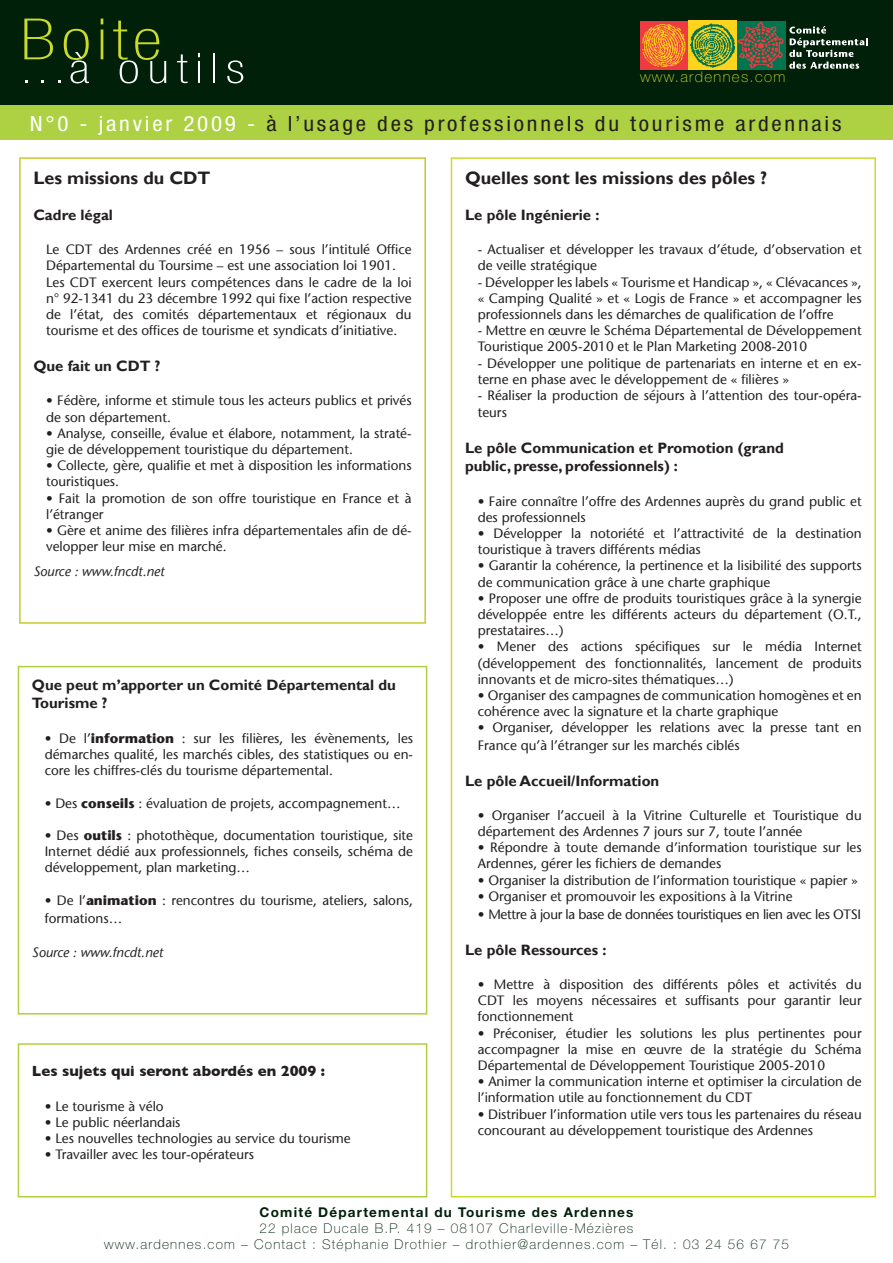
<style>
.page{position:relative;width:893px;height:1263px;background:#fff}
.page>*{position:absolute;margin:0;border:0;box-sizing:border-box;transform-origin:0 0}
.t1{font:100 condensed 57px "Helvetica Neue";letter-spacing:.075em;color:#cadb2a;scale:1.25 1}
.t2{font:100 condensed 42px "Helvetica Neue";letter-spacing:.15em;color:#fff;scale:1.24 1}
.t3{font:condensed 21px "Helvetica Neue";letter-spacing:.12em;color:#231f20;scale:1.1 1}
.t4{font:700 18px "Gill Sans";color:#231f20}
.t5{font:700 15px/18px "Gill Sans";color:#231f20}
.t6{font:700 15px "Gill Sans";color:#231f20}
.t7{font:100 15px "Helvetica Neue";letter-spacing:.09em;color:#cadb2a}
.t8{font:13.5px/16.2px "Stone Sans";color:#231f20}
.t9{font:100 13.5px/16.2px "Helvetica Neue";letter-spacing:.09em;color:#00200a;text-align:center}
.t10{font:13.5px "Stone Sans";letter-spacing:-.025em;color:#231f20}
.t11{font:italic 13.5px "Stone Sans";color:#231f20}
.t12{font:700 13.5px "Helvetica Neue East A";letter-spacing:.09em;color:#00200a}
.s1{font-size:25.2px}
.s2{color:#fff}
.s3{font-weight:700}
</style>
<div class="page">
<div style="left:19px;top:157px;width:407px;height:467px;border:2px solid #c9c92d"></div>
<div style="left:18px;top:666px;width:409px;height:348px;border:2px solid #add142"></div>
<div style="left:0;top:0;width:893px;height:128px;background:#00200a"></div>
<div style="left:0;top:106px;width:893px;height:34px;background:#add142"></div>
<svg style="left:789px;top:26px;width:79px;height:43px"></svg>
<div style="left:737px;top:21px;width:48px;height:48px;background:#00754f"></div>
<img style="left:737px;top:23px;width:47px;height:46px">
<img style="left:640px;top:21px;width:48px;height:48px">
<svg style="left:688px;top:21px;width:49px;height:48px"></svg>
<div style="left:18px;top:1043px;width:409px;height:154px;border:2px solid #add142"></div>
<h1 class="t1" style="left:20px;top:7px;width:115px">Boite</h1>
<h2 class="t2" style="left:20px;top:45px;width:182px"><span class="s1">...</span>à outils</h2>
<p class="t7" style="left:640px;top:68px;width:147px">www.ardennes.com</p>
<h3 class="t3" style="left:30px;top:111px;width:739px"><span class="s2">N°0 - janvier 2009 -</span> à l’usage des professionnels du tourisme ardennais</h3>
<h3 class="t4" style="left:33px;top:167px;width:179px">Les missions du CDT</h3>
<p class="t5" style="left:33px;top:206px;width:81px">Cadre légal</p>
<p class="t8" style="left:46px;top:241px;width:367px">Le CDT des Ardennes créé en 1956 – sous l’intitulé Office Départemental du Toursime – est une association loi 1901.<br>Les CDT exercent leurs compétences dans le cadre de la loi n° 92-1341 du 23 décembre 1992 qui fixe l’action respective de l’état, des comités départementaux et régionaux du tourisme et des offices de tourisme et syndicats d’initiative.</p>
<p class="t5" style="left:33px;top:358px;width:128px">Que fait un CDT ?</p>
<p class="t8" style="left:46px;top:393px;width:367px">• Fédère, informe et stimule tous les acteurs publics et privés de son département.</p>
<p class="t8" style="left:46px;top:425px;width:367px">• Analyse, conseille, évalue et élabore, notamment, la straté&shy;gie de développement touristique du département.</p>
<p class="t8" style="left:46px;top:457px;width:367px">• Collecte, gère, qualifie et met à disposition les informations touristiques.</p>
<p class="t8" style="left:46px;top:490px;width:367px">• Fait la promotion de son offre touristique en France et à l’étranger</p>
<p class="t8" style="left:46px;top:522px;width:367px">• Gère et anime des filières infra départementales afin de dé&shy;velopper leur mise en marché.</p>
<p class="t11" style="left:33px;top:564px;width:133px">Source : www.fncdt.net</p>
<p class="t5" style="left:32px;top:677px;width:365px">Que peut m’apporter un Comité Départemental du<br>Tourisme ?</p>
<p class="t8" style="left:45px;top:730px;width:370px;text-align:justify">• De l’<span class="s3">information</span> : sur les filières, les évènements, les démarches qualité, les marchés cibles, des statistiques ou en&shy;core les chiffres-clés du tourisme départemental.</p>
<p class="t8" style="left:45px;top:795px;width:357px">• Des <span class="s3">conseils</span> : évaluation de projets, accompagnement…</p>
<p class="t8" style="left:45px;top:827px;width:370px;text-align:justify">• Des <span class="s3">outils</span> : photothèque, documentation touristique, site Internet dédié aux professionnels, fiches conseils, schéma de développement, plan marketing…</p>
<p class="t8" style="left:45px;top:891px;width:370px;line-height:18px">• De l’<span class="s3">animation</span> : rencontres du tourisme, ateliers, salons, formations…</p>
<p class="t11" style="left:32px;top:944px;width:133px">Source : www.fncdt.net</p>
<p class="t6" style="left:32px;top:1062px;width:295px">Les sujets qui seront abordés en 2009 :</p>
<p class="t8" style="left:45px;top:1098px;width:120px">• Le tourisme à vélo</p>
<p class="t8" style="left:45px;top:1114px;width:137px">• Le public néerlandais</p>
<p class="t8" style="left:45px;top:1130px;width:308px">• Les nouvelles technologies au service du tourisme</p>
<p class="t8" style="left:45px;top:1146px;width:211px">• Travailler avec les tour-opérateurs</p>
<h3 class="t4" style="left:465px;top:167px;width:304px">Quelles sont les missions des pôles ?</h3>
<p class="t5" style="left:465px;top:206px;width:136px">Le pôle Ingénierie :</p>
<p class="t8" style="left:478px;top:241px;width:385px">- Actualiser et développer les travaux d’étude, d’observation et de veille stratégique</p>
<p class="t8" style="left:478px;top:274px;width:385px;text-align:justify">- Développer les labels « Tourisme et Handicap », « Clévacances », « Camping Qualité » et « Logis de France » et accompagner les professionnels dans les démarches de qualification de l’offre</p>
<p class="t8" style="left:478px;top:322px;width:385px">- Mettre en œuvre le Schéma Départemental de Développement<br>Touristique 2005-2010 et le Plan Marketing 2008-2010</p>
<p class="t8" style="left:478px;top:355px;width:385px">- Développer une politique de partenariats en interne et en ex&shy;terne en phase avec le développement de « filières »</p>
<p class="t8" style="left:478px;top:387px;width:385px;line-height:17.2px">- Réaliser la production de séjours à l’attention des tour-opéra&shy;teurs</p>
<p class="t5" style="left:465px;top:440px;width:320px">Le pôle Communication et Promotion (grand public, presse, professionnels) :</p>
<p class="t8" style="left:478px;top:493px;width:385px">• Faire connaître l’offre des Ardennes auprès du grand public et des professionnels</p>
<p class="t8" style="left:478px;top:525px;width:385px">• Développer la notoriété et l’attractivité de la destination touristique à travers différents médias</p>
<p class="t8" style="left:478px;top:557px;width:385px">• Garantir la cohérence, la pertinence et la lisibilité des supports de communication grâce à une charte graphique</p>
<p class="t8" style="left:478px;top:590px;width:385px;text-align:justify">• Proposer une offre de produits touristiques grâce à la synergie développée entre les différents acteurs du département (O.T., prestataires…)</p>
<p class="t8" style="left:478px;top:638px;width:385px;text-align:justify">• Mener des actions spécifiques sur le média Internet (développement des fonctionnalités, lancement de produits innovants et de micro-sites thématiques…)</p>
<p class="t8" style="left:478px;top:687px;width:385px">• Organiser des campagnes de communication homogènes et en cohérence avec la signature et la charte graphique</p>
<p class="t8" style="left:478px;top:719px;width:385px;line-height:17.2px">• Organiser, développer les relations avec la presse tant en<br>France qu’à l’étranger sur les marchés ciblés</p>
<p class="t5" style="left:465px;top:772px;width:196px">Le pôle Accueil/Information</p>
<p class="t8" style="left:478px;top:807px;width:385px">• Organiser l’accueil à la Vitrine Culturelle et Touristique du département des Ardennes 7 jours sur 7, toute l’année</p>
<p class="t8" style="left:478px;top:839px;width:385px">• Répondre à toute demande d’information touristique sur les<br>Ardennes, gérer les fichiers de demandes</p>
<p class="t8" style="left:478px;top:872px;width:382px">• Organiser la distribution de l’information touristique « papier »</p>
<p class="t8" style="left:478px;top:888px;width:316px">• Organiser et promouvoir les expositions à la Vitrine</p>
<p class="t10" style="left:478px;top:906px;width:385px">• Mettre à jour la base de données touristiques en lien avec les OTSI</p>
<p class="t5" style="left:465px;top:941px;width:143px">Le pôle Ressources :</p>
<p class="t8" style="left:478px;top:976px;width:385px;text-align:justify">• Mettre à disposition des différents pôles et activités du CDT les moyens nécessaires et suffisants pour garantir leur fonctionnement</p>
<p class="t8" style="left:478px;top:1025px;width:385px;text-align:justify">• Préconiser, étudier les solutions les plus pertinentes pour accompagner la mise en œuvre de la stratégie du Schéma Départemental de Développement Touristique 2005-2010</p>
<p class="t8" style="left:478px;top:1073px;width:385px">• Animer la communication interne et optimiser la circulation de l’information utile au fonctionnement du CDT</p>
<p class="t8" style="left:478px;top:1106px;width:385px">• Distribuer l’information utile vers tous les partenaires du réseau concourant au développement touristique des Ardennes</p>
<p class="t12" style="left:260px;top:1203px;width:375px">Comité Départemental du Tourisme des Ardennes</p>
<p class="t9" style="left:104px;top:1220px;width:686px">22 place Ducale B.P. 419 – 08107 Charleville-Mézières<br>www.ardennes.com – Contact : Stéphanie Drothier – drothier@ardennes.com – Tél. : 03 24 56 67 75</p>
</div>
